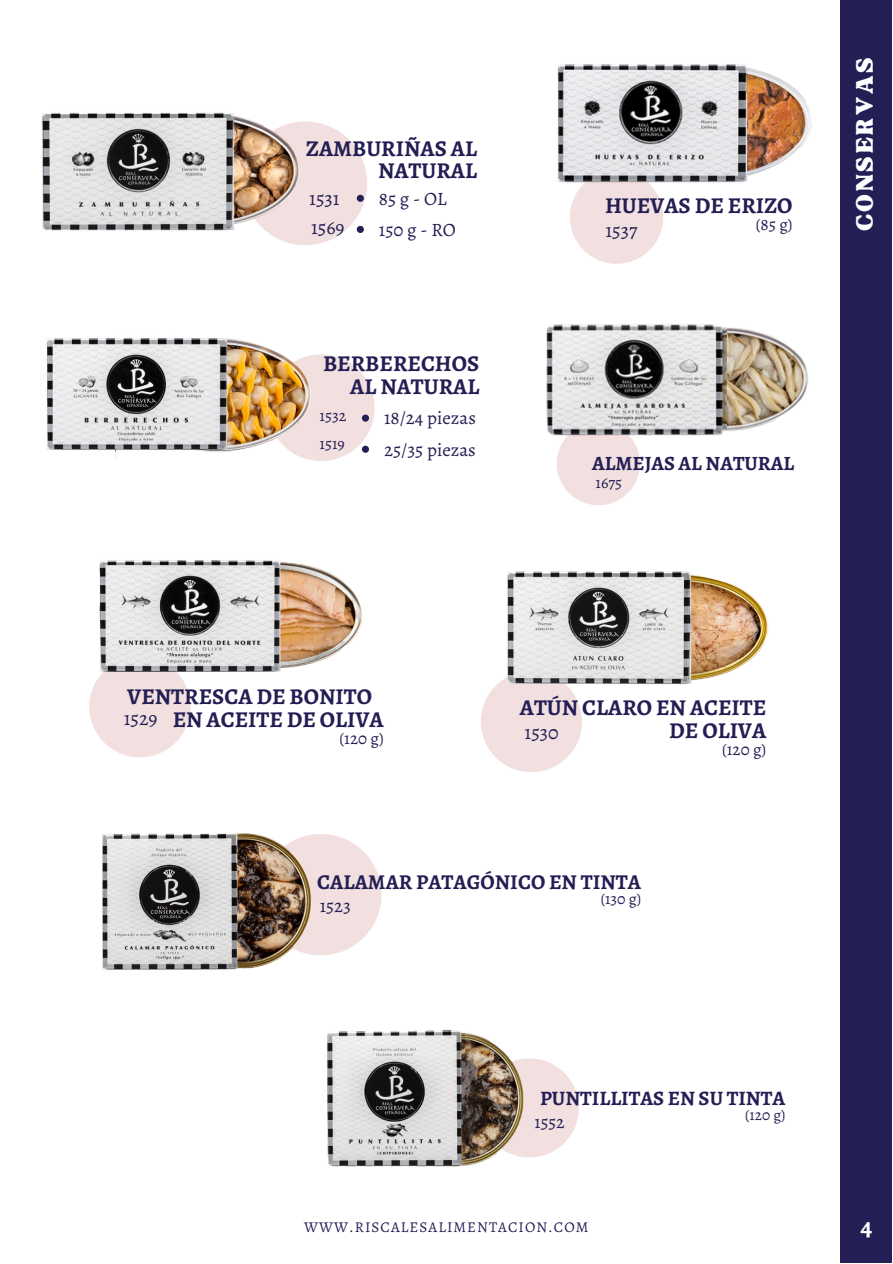
<style>
.page{position:relative;width:893px;height:1264px;background:#fff}
.page>*{position:absolute;margin:0;border:0;box-sizing:border-box;transform-origin:0 0}
.t1{font:33px "TAN Tangkiwood Display";letter-spacing:.085em;color:#fff}
.t2{font:700 25.5px "Alegreya";color:#fff}
.t3{font:700 22.65px/22.6px "Alegreya";color:#231e54;text-align:right}
.t4{font:700 21.15px "Alegreya";color:#231e54}
.t5{font:700 20.55px "Alegreya";color:#231e54}
.t6{font:700 20.25px "Alegreya";color:#231e54}
.t7{font:19.95px "Alegreya";color:#231e54}
.t8{font:18.9px/31px "Alegreya";color:#231e54}
.t9{font:18.6px "Alegreya";color:#231e54}
.t10{font:18px "Alegreya";color:#231e54}
.t11{font:16.95px "Alegreya";color:#231e54}
.t12{font:16.05px "Alegreya";color:#231e54}
.t13{font:15.9px "Alegreya";color:#231e54}
.t14{font:15.45px "Alegreya";color:#231e54}
.t15{font:15px "Alegreya";letter-spacing:.07em;color:#231e54}
</style>
<div class="page">
<div style="left:840px;top:0;width:52px;height:1262px;background:#231e54"></div>
<img style="left:240px;top:117px;width:13px;height:106px">
<svg style="left:570px;top:195px;width:93px;height:69px"></svg>
<img style="left:764px;top:72px;width:48px;height:99px">
<img style="left:41px;top:112px;width:199px;height:119px">
<img style="left:557px;top:64px;width:207px;height:131px">
<svg style="left:481px;top:698px;width:101px;height:74px"></svg>
<img style="left:233px;top:339px;width:47px;height:112px">
<img style="left:47px;top:338px;width:186px;height:120px">
<img style="left:710px;top:578px;width:59px;height:100px">
<img style="left:487px;top:571px;width:223px;height:128px">
<img style="left:295px;top:563px;width:67px;height:104px">
<svg style="left:89px;top:690px;width:101px;height:67px"></svg>
<img style="left:92px;top:560px;width:203px;height:130px">
<img style="left:268px;top:354px;width:106px;height:107px">
<svg style="left:243px;top:121px;width:124px;height:124px"></svg>
<svg style="left:557px;top:446px;width:83px;height:59px"></svg>
<img style="left:726px;top:327px;width:83px;height:104px">
<img style="left:546px;top:324px;width:180px;height:122px">
<svg style="left:329px;top:834px;width:52px;height:121px"></svg>
<img style="left:270px;top:834px;width:59px;height:130px">
<img style="left:102px;top:833px;width:168px;height:137px">
<svg style="left:535px;top:1059px;width:44px;height:98px"></svg>
<img style="left:327px;top:1029px;width:199px;height:138px">
<p class="t3" style="left:306px;top:137px;width:173px">ZAMBURIÑAS AL<br>NATURAL</p>
<p class="t7" style="left:309px;top:185px;width:32px">1531</p>
<p class="t8" style="left:379px;top:183px;width:69px">85g-OL</p>
<p class="t7" style="left:311px;top:213px;width:35px">1569</p>
<p class="t8" style="left:379px;top:214px;width:78px">150g-RO</p>
<p class="t3" style="left:323px;top:352px;width:158px">BERBERECHOS<br>AL NATURAL</p>
<p class="t12" style="left:319px;top:404px;width:28px">1532</p>
<p class="t8" style="left:384px;top:402px;width:93px">18/24 piezas<br>25/35 piezas</p>
<p class="t12" style="left:319px;top:432px;width:27px">1519</p>
<p class="t3" style="left:605px;top:194px;width:189px">HUEVAS DE ERIZO</p>
<p class="t11" style="left:755px;top:212px;width:38px">(85 g)</p>
<p class="t7" style="left:605px;top:217px;width:33px">1537</p>
<h1 class="t1" style="left:852px;top:231px;width:175px;rotate:-90deg">CONSERVAS</h1>
<p class="t6" style="left:592px;top:449px;width:204px">ALMEJAS AL NATURAL</p>
<p class="t12" style="left:595px;top:471px;width:28px">1675</p>
<p class="t3" style="left:173px;top:685px;width:212px;text-align:left;text-indent:-45px">VENTRESCA DE BONITO<br>EN ACEITE DE OLIVA</p>
<p class="t11" style="left:339px;top:726px;width:46px">(120 g)</p>
<p class="t7" style="left:124px;top:705px;width:35px">1529</p>
<p class="t3" style="left:520px;top:696px;width:248px">ATÚN CLARO EN ACEITE<br>DE OLIVA</p>
<p class="t11" style="left:722px;top:737px;width:46px">(120 g)</p>
<p class="t7" style="left:524px;top:718px;width:36px">1530</p>
<p class="t4" style="left:317px;top:867px;width:325px">CALAMAR PATAGÓNICO EN TINTA</p>
<p class="t13" style="left:600px;top:888px;width:42px">(130 g)</p>
<p class="t9" style="left:320px;top:893px;width:32px">1523</p>
<p class="t5" style="left:540px;top:1084px;width:247px">PUNTILLITAS EN SU TINTA</p>
<p class="t14" style="left:745px;top:1104px;width:41px">(120 g)</p>
<p class="t10" style="left:534px;top:1109px;width:32px">1552</p>
<p class="t15" style="left:304px;top:1216px;width:286px">WWW.RISCALESALIMENTACION.COM</p>
<p class="t2" style="left:860px;top:1209px;width:13px">4</p>
</div>
